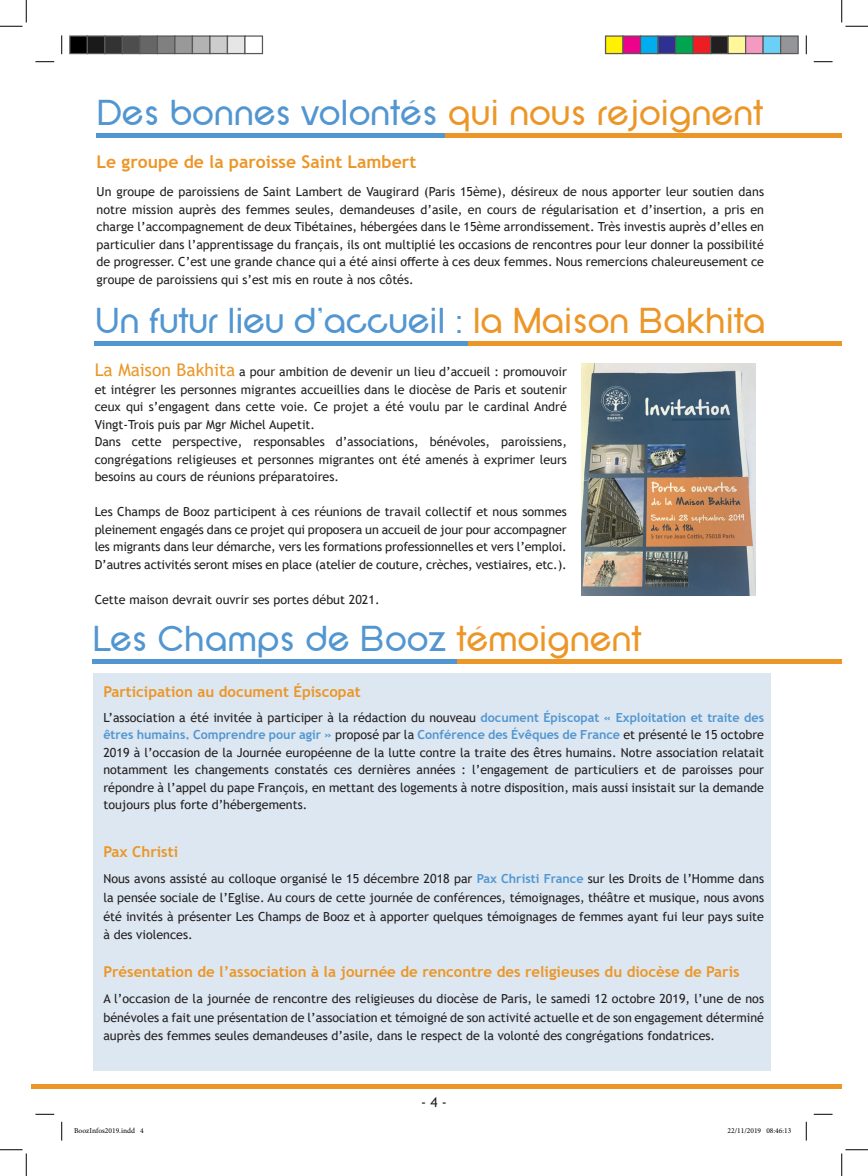
<style>
.page{position:relative;width:868px;height:1176px;background:#fff}
.page>*{position:absolute;margin:0;border:0;box-sizing:border-box;transform-origin:0 0}
.t1{font:37.5px "SF New Republic";letter-spacing:-.025em;color:#5296d1}
.t2{font:700 17.5px "Trebuchet MS";color:#ec9627}
.t3{font:700 15px "Trebuchet MS";color:#ec9627}
.t4{font:13.75px "Trebuchet MS";color:#231f20}
.t5{font:12.5px/17.5px "Trebuchet MS";color:#231f20;text-align:justify}
.t6{font:7.5px "Minion Pro";color:#000}
.s1{color:#ec9627}
.s2{font-size:17.5px;color:#ec9627}
.s3{font-weight:700;color:#5296d1}
</style>
<div class="page">
<div style="left:31px;top:1084px;width:810px;height:5px;background:#ec9627"></div>
<div style="left:94px;top:673px;width:676px;height:398px;background:#dce7f1"></div>
<div style="left:455px;top:659px;width:386px;height:5px;background:#ec9627"></div>
<div style="left:92px;top:659px;width:365px;height:5px;background:#5296d1"></div>
<img style="left:581px;top:364px;width:174px;height:231px">
<div style="left:443px;top:133px;width:398px;height:5px;background:#ec9627"></div>
<div style="left:97px;top:133px;width:347px;height:5px;background:#5296d1"></div>
<div style="left:467px;top:341px;width:374px;height:5px;background:#ec9627"></div>
<div style="left:95px;top:341px;width:372px;height:5px;background:#5296d1"></div>
<svg style="left:35px;top:61px;width:19px;height:1px"></svg>
<svg style="left:813px;top:61px;width:19px;height:1px"></svg>
<svg style="left:35px;top:1113px;width:19px;height:2px"></svg>
<svg style="left:813px;top:1113px;width:19px;height:2px"></svg>
<svg style="left:61px;top:35px;width:1px;height:19px"></svg>
<svg style="left:61px;top:1122px;width:1px;height:18px"></svg>
<svg style="left:805px;top:35px;width:2px;height:19px"></svg>
<svg style="left:805px;top:1122px;width:2px;height:18px"></svg>
<svg style="left:0;top:0;width:27px;height:27px"></svg>
<svg style="left:0;top:1149px;width:27px;height:27px"></svg>
<svg style="left:841px;top:0;width:26px;height:27px"></svg>
<svg style="left:841px;top:1149px;width:26px;height:27px"></svg>
<div style="left:70px;top:36px;width:17px;height:18px;background:#000"></div>
<div style="left:69px;top:35px;width:19px;height:19px;border:1px solid #595959"></div>
<div style="left:87px;top:36px;width:18px;height:18px;background:#1a1a1a"></div>
<div style="left:87px;top:35px;width:18px;height:19px;border:1px solid #595959"></div>
<div style="left:105px;top:36px;width:17px;height:18px;background:#333"></div>
<div style="left:104px;top:35px;width:19px;height:19px;border:1px solid #595959"></div>
<div style="left:122px;top:36px;width:18px;height:18px;background:#4d4d4d"></div>
<div style="left:122px;top:35px;width:18px;height:19px;border:1px solid #595959"></div>
<div style="left:140px;top:36px;width:17px;height:18px;background:#666"></div>
<div style="left:139px;top:35px;width:19px;height:19px;border:1px solid #595959"></div>
<div style="left:157px;top:36px;width:18px;height:18px;background:#808080"></div>
<div style="left:157px;top:35px;width:18px;height:19px;border:1px solid #595959"></div>
<div style="left:175px;top:36px;width:17px;height:18px;background:#999"></div>
<div style="left:174px;top:35px;width:19px;height:19px;border:1px solid #595959"></div>
<div style="left:192px;top:36px;width:18px;height:18px;background:#b3b3b3"></div>
<div style="left:192px;top:35px;width:18px;height:19px;border:1px solid #595959"></div>
<div style="left:210px;top:36px;width:17px;height:18px;background:#ccc"></div>
<div style="left:209px;top:35px;width:19px;height:19px;border:1px solid #595959"></div>
<div style="left:227px;top:36px;width:18px;height:18px;background:#e6e6e6"></div>
<div style="left:227px;top:35px;width:18px;height:19px;border:1px solid #595959"></div>
<div style="left:244px;top:35px;width:19px;height:19px;border:1px solid #595959"></div>
<div style="left:605px;top:36px;width:18px;height:18px;background:#fff101"></div>
<div style="left:605px;top:35px;width:18px;height:19px;border:1px solid #595959"></div>
<div style="left:623px;top:36px;width:17px;height:18px;background:#ed028c"></div>
<div style="left:622px;top:35px;width:19px;height:19px;border:1px solid #595959"></div>
<div style="left:640px;top:36px;width:18px;height:18px;background:#00aeef"></div>
<div style="left:640px;top:35px;width:18px;height:19px;border:1px solid #595959"></div>
<div style="left:658px;top:36px;width:17px;height:18px;background:#2e3092"></div>
<div style="left:657px;top:35px;width:19px;height:19px;border:1px solid #595959"></div>
<div style="left:675px;top:36px;width:18px;height:18px;background:#00a54f"></div>
<div style="left:675px;top:35px;width:18px;height:19px;border:1px solid #595959"></div>
<div style="left:693px;top:36px;width:17px;height:18px;background:#ee1d23"></div>
<div style="left:692px;top:35px;width:19px;height:19px;border:1px solid #595959"></div>
<div style="left:710px;top:36px;width:18px;height:18px;background:#231f20"></div>
<div style="left:710px;top:35px;width:18px;height:19px;border:1px solid #595959"></div>
<div style="left:728px;top:36px;width:17px;height:18px;background:#fff79a"></div>
<div style="left:727px;top:35px;width:19px;height:19px;border:1px solid #595959"></div>
<div style="left:745px;top:36px;width:18px;height:18px;background:#f499c2"></div>
<div style="left:745px;top:35px;width:18px;height:19px;border:1px solid #595959"></div>
<div style="left:763px;top:36px;width:17px;height:18px;background:#6bcff6"></div>
<div style="left:762px;top:35px;width:19px;height:19px;border:1px solid #595959"></div>
<div style="left:780px;top:36px;width:18px;height:18px;background:#939598"></div>
<div style="left:780px;top:35px;width:18px;height:19px;border:1px solid #595959"></div>
<h1 class="t1" style="left:96px;top:93px;width:669px">Des bonnes volontés <span class="s1">qui nous rejoignent</span></h1>
<h2 class="t2" style="left:97px;top:151px;width:321px">Le groupe de la paroisse Saint Lambert</h2>
<p class="t5" style="left:97px;top:183px;width:669px">Un groupe de paroissiens de Saint Lambert de Vaugirard (Paris 15ème), désireux de nous apporter leur soutien dans notre mission auprès des femmes seules, demandeuses d’asile, en cours de régularisation et d’insertion, a pris en charge l’accompagnement de deux Tibétaines, hébergées dans le 15ème arrondissement. Très investis auprès d’elles en particulier dans l’apprentissage du français, ils ont multiplié les occasions de rencontres pour leur donner la possibilité de progresser. C’est une grande chance qui a été ainsi offerte à ces deux femmes. Nous remercions chaleureusement ce groupe de paroissiens qui s’est mis en route à nos côtés.</p>
<h1 class="t1" style="left:94px;top:301px;width:673px">Un futur lieu d’accueil : <span class="s1">la Maison Bakhita</span></h1>
<p class="t5" style="left:95px;top:363px;width:473px;text-align:left"><span class="s2">La Maison Bakhita</span> a pour ambition de devenir un lieu d’accueil : promouvoir et intégrer les personnes migrantes accueillies dans le diocèse de Paris et soutenir ceux qui s’engagent dans cette voie. Ce projet a été voulu par le cardinal André Vingt-Trois puis par Mgr Michel Aupetit.<br>Dans cette perspective, responsables d’associations, bénévoles, paroissiens, congrégations religieuses et personnes migrantes ont été amenés à exprimer leurs besoins au cours de réunions préparatoires.</p>
<p class="t5" style="left:95px;top:503px;width:473px">Les Champs de Booz participent à ces réunions de travail collectif et nous sommes pleinement engagés dans ce projet qui proposera un accueil de jour pour accompagner les migrants dans leur démarche, vers les formations professionnelles et vers l’emploi.<br>D’autres activités seront mises en place (atelier de couture, crèches, vestiaires, etc.).</p>
<p class="t5" style="left:95px;top:590px;width:286px">Cette maison devrait ouvrir ses portes début 2021.</p>
<h1 class="t1" style="left:92px;top:619px;width:551px">Les Champs de Booz <span class="s1">témoignent</span></h1>
<p class="t3" style="left:103px;top:682px;width:259px">Participation au document Épiscopat</p>
<p class="t5" style="left:103px;top:708px;width:662px">L’association a été invitée à participer à la rédaction du nouveau <span class="s3">document Épiscopat « Exploitation et traite des êtres humains. Comprendre pour agir »</span> proposé par la <span class="s3">Conférence des Évêques de France</span> et présenté le 15 octobre 2019 à l’occasion de la Journée européenne de la lutte contre la traite des êtres humains. Notre association relatait notamment les changements constatés ces dernières années : l’engagement de particuliers et de paroisses pour répondre à l’appel du pape François, en mettant des logements à notre disposition, mais aussi insistait sur la demande toujours plus forte d’hébergements.</p>
<p class="t3" style="left:103px;top:842px;width:76px">Pax Christi</p>
<p class="t5" style="left:103px;top:869px;width:662px;line-height:18.8px">Nous avons assisté au colloque organisé le 15 décembre 2018 par <span class="s3">Pax Christi France</span> sur les Droits de l’Homme dans la pensée sociale de l’Eglise. Au cours de cette journée de conférences, témoignages, théâtre et musique, nous avons été invités à présenter Les Champs de Booz et à apporter quelques témoignages de femmes ayant fui leur pays suite à des violences.</p>
<p class="t3" style="left:103px;top:962px;width:637px">Présentation de l’association à la journée de rencontre des religieuses du diocèse de Paris</p>
<p class="t5" style="left:103px;top:989px;width:662px;line-height:18.8px">A l’occasion de la journée de rencontre des religieuses du diocèse de Paris, le samedi 12 octobre 2019, l’une de nos bénévoles a fait une présentation de l’association et témoigné de son activité actuelle et de son engagement déterminé auprès des femmes seules demandeuses d’asile, dans le respect de la volonté des congrégations fondatrices.</p>
<p class="t4" style="left:421px;top:1093px;width:27px">- 4 -</p>
<p class="t6" style="left:74px;top:1125px;width:71px">BoozInfos2019.indd 4</p>
<p class="t6" style="left:727px;top:1125px;width:65px">22/11/2019 08:46:13</p>
</div>
